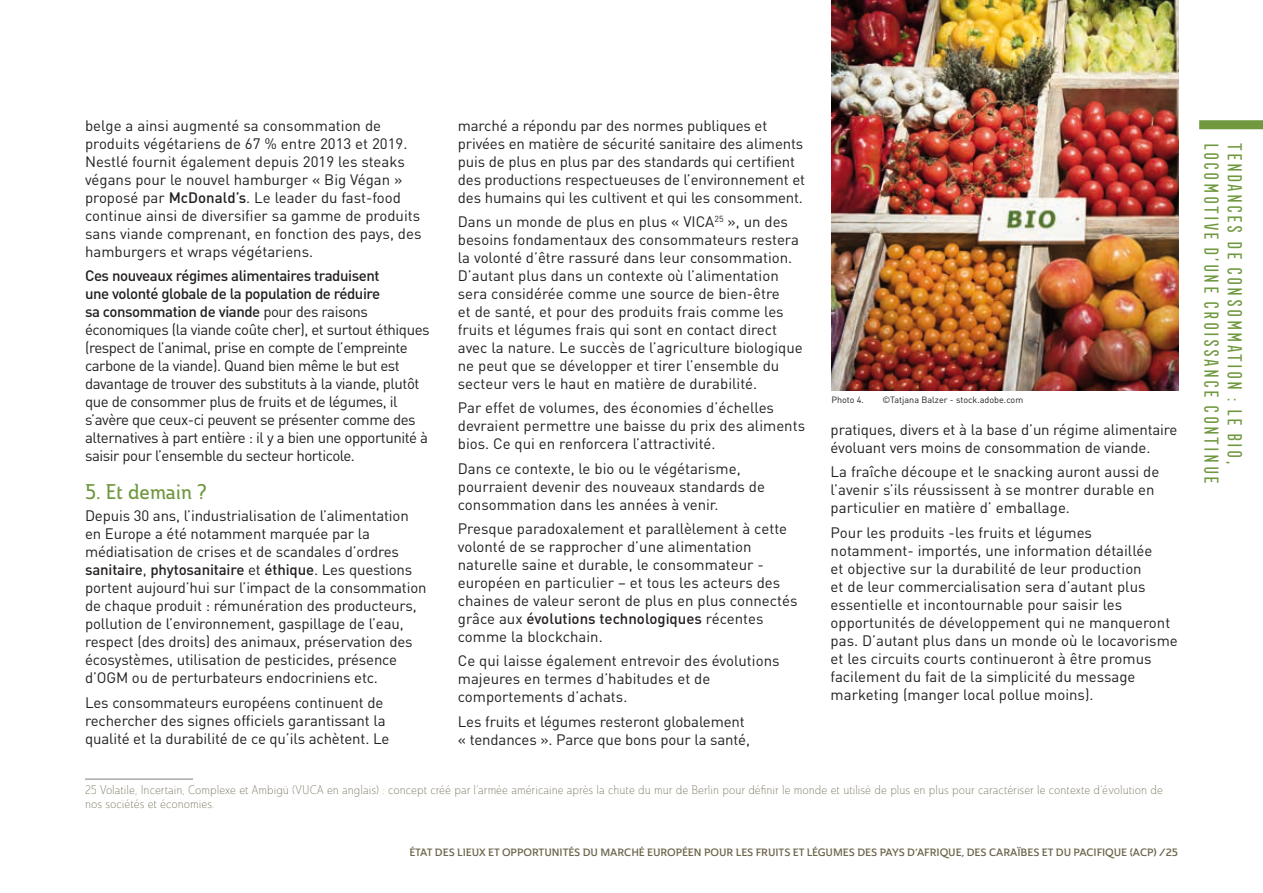
<style>
.page{position:relative;width:1263px;height:893px;background:#fff}
.page>*{position:absolute;margin:0;border:0;box-sizing:border-box;transform-origin:0 0}
.t1{font:21px "Ainslie Con Med";letter-spacing:.01em;color:#70983f}
.t2{font:19.5px "Frontage Condensed";letter-spacing:-.03em;color:#70983f}
.t3{font:15px/18px "DIN Pro";letter-spacing:-.01em;color:#231f20}
.t4{font:15px/18px "DIN Pro";letter-spacing:-.03em;color:#231f20}
.t5{font:12px/14.4px "Ainslie Con Lig";color:#6d664d}
.t6{font:10.5px "Ainslie Nor Dem";color:#6d664d}
.t7{font:9px "DIN Pro";color:#231f20}
.s1{font-weight:500}
</style>
<div class="page">
<div style="left:1199px;top:120px;width:64px;height:9px;background:#70983f"></div>
<hr style="left:85px;top:778px;width:108px;height:2px;background:#a8a9ad">
<img style="left:831px;top:0;width:348px;height:390px">
<p class="t3" style="left:85px;top:115px;width:338px">belge a ainsi augmenté sa consommation de produits végétariens de 67 % entre 2013 et 2019.<br>Nestlé fournit également depuis 2019 les steaks végans pour le nouvel hamburger « Big Végan » proposé par <span class="s1">McDonald’s</span>. Le leader du fast-food continue ainsi de diversifier sa gamme de produits sans viande comprenant, en fonction des pays, des hamburgers et wraps végétariens.</p>
<p class="t4" style="left:85px;top:266px;width:346px"><span class="s1">Ces nouveaux régimes alimentaires traduisent<br>une volonté globale de la population de réduire<br>sa consommation de viande</span> pour des raisons économiques (la viande coûte cher), et surtout éthiques (respect de l’animal, prise en compte de l’empreinte carbone de la viande). Quand bien même le but est davantage de trouver des substituts à la viande, plutôt que de consommer plus de fruits et de légumes, il s’avère que ceux-ci peuvent se présenter comme des alternatives à part entière : il y a bien une opportunité à saisir pour l’ensemble du secteur horticole.</p>
<h1 class="t1" style="left:85px;top:478px;width:123px">5. Et demain ?</h1>
<p class="t3" style="left:85px;top:506px;width:343px">Depuis 30 ans, l’industrialisation de l’alimentation en Europe a été notamment marquée par la médiatisation de crises et de scandales d’ordres <span class="s1">sanitaire</span>, <span class="s1">phytosanitaire</span> et <span class="s1">éthique</span>. Les questions portent aujourd’hui sur l’impact de la consommation de chaque produit : rémunération des producteurs, pollution de l’environnement, gaspillage de l’eau, respect (des droits) des animaux, préservation des écosystèmes, utilisation de pesticides, présence d’OGM ou de perturbateurs endocriniens etc.</p>
<p class="t3" style="left:85px;top:692px;width:306px">Les consommateurs européens continuent de rechercher des signes officiels garantissant la qualité et la durabilité de ce qu’ils achètent. Le</p>
<p class="t5" style="left:85px;top:782px;width:1079px">25 Volatile, Incertain, Complexe et Ambigü (VUCA en anglais) : concept créé par l’armée américaine après la chute du mur de Berlin pour définir le monde et utilisé de plus en plus pour caractériser le contexte d’évolution de nos sociétés et économies.</p>
<p class="t3" style="left:458px;top:115px;width:349px">marché a répondu par des normes publiques et privées en matière de sécurité sanitaire des aliments puis de plus en plus par des standards qui certifient des productions respectueuses de l’environnement et des humains qui les cultivent et qui les consomment.</p>
<p class="t3" style="left:458px;top:212px;width:346px">Dans un monde de plus en plus « VICA<sup>25</sup> », un des besoins fondamentaux des consommateurs restera la volonté d’être rassuré dans leur consommation.<br>D’autant plus dans un contexte où l’alimentation sera considérée comme une source de bien-être<br>et de santé, et pour des produits frais comme les fruits et légumes frais qui sont en contact direct avec la nature. Le succès de l’agriculture biologique ne peut que se développer et tirer l’ensemble du secteur vers le haut en matière de durabilité.</p>
<p class="t3" style="left:458px;top:398px;width:349px">Par effet de volumes, des économies d’échelles devraient permettre une baisse du prix des aliments bios. Ce qui en renforcera l’attractivité.</p>
<p class="t3" style="left:458px;top:459px;width:309px">Dans ce contexte, le bio ou le végétarisme, pourraient devenir des nouveaux standards de consommation dans les années à venir.</p>
<p class="t3" style="left:458px;top:519px;width:341px">Presque paradoxalement et parallèlement à cette volonté de se rapprocher d’une alimentation naturelle saine et durable, le consommateur - européen en particulier – et tous les acteurs des chaines de valeur seront de plus en plus connectés grâce aux <span class="s1">évolutions technologiques</span> récentes comme la blockchain.</p>
<p class="t3" style="left:458px;top:651px;width:323px">Ce qui laisse également entrevoir des évolutions majeures en termes d’habitudes et de comportements d’achats.</p>
<p class="t3" style="left:458px;top:712px;width:294px">Les fruits et légumes resteront globalement « tendances ». Parce que bons pour la santé,</p>
<p class="t7" style="left:831px;top:393px;width:34px">Photo 4.</p>
<p class="t7" style="left:882px;top:393px;width:142px">©Tatjana Balzer - stock.adobe.com</p>
<p class="t3" style="left:831px;top:420px;width:348px">pratiques, divers et à la base d’un régime alimentaire évoluant vers moins de consommation de viande.</p>
<p class="t3" style="left:831px;top:462px;width:330px">La fraîche découpe et le snacking auront aussi de l’avenir s’ils réussissent à se montrer durable en particulier en matière d’ emballage.</p>
<p class="t3" style="left:831px;top:523px;width:349px">Pour les produits -les fruits et légumes notamment- importés, une information détaillée<br>et objective sur la durabilité de leur production<br>et de leur commercialisation sera d’autant plus essentielle et incontournable pour saisir les opportunités de développement qui ne manqueront pas. D’autant plus dans un monde où le locavorisme et les circuits courts continueront à être promus facilement du fait de la simplicité du message marketing (manger local pollue moins).</p>
<p class="t6" style="left:409px;top:846px;width:770px">ÉTAT DES LIEUX ET OPPORTUNITÉS DU MARCHÉ EUROPÉEN POUR LES FRUITS ET LÉGUMES DES PAYS D’AFRIQUE, DES CARAÏBES ET DU PACIFIQUE (ACP) /25</p>
<h2 class="t2" style="left:1222px;top:141px;width:345px;rotate:90deg">locomotive d’une croissance continue</h2>
<h2 class="t2" style="left:1245px;top:141px;width:325px;rotate:90deg">Tendances de consommation : le bio,</h2>
</div>
